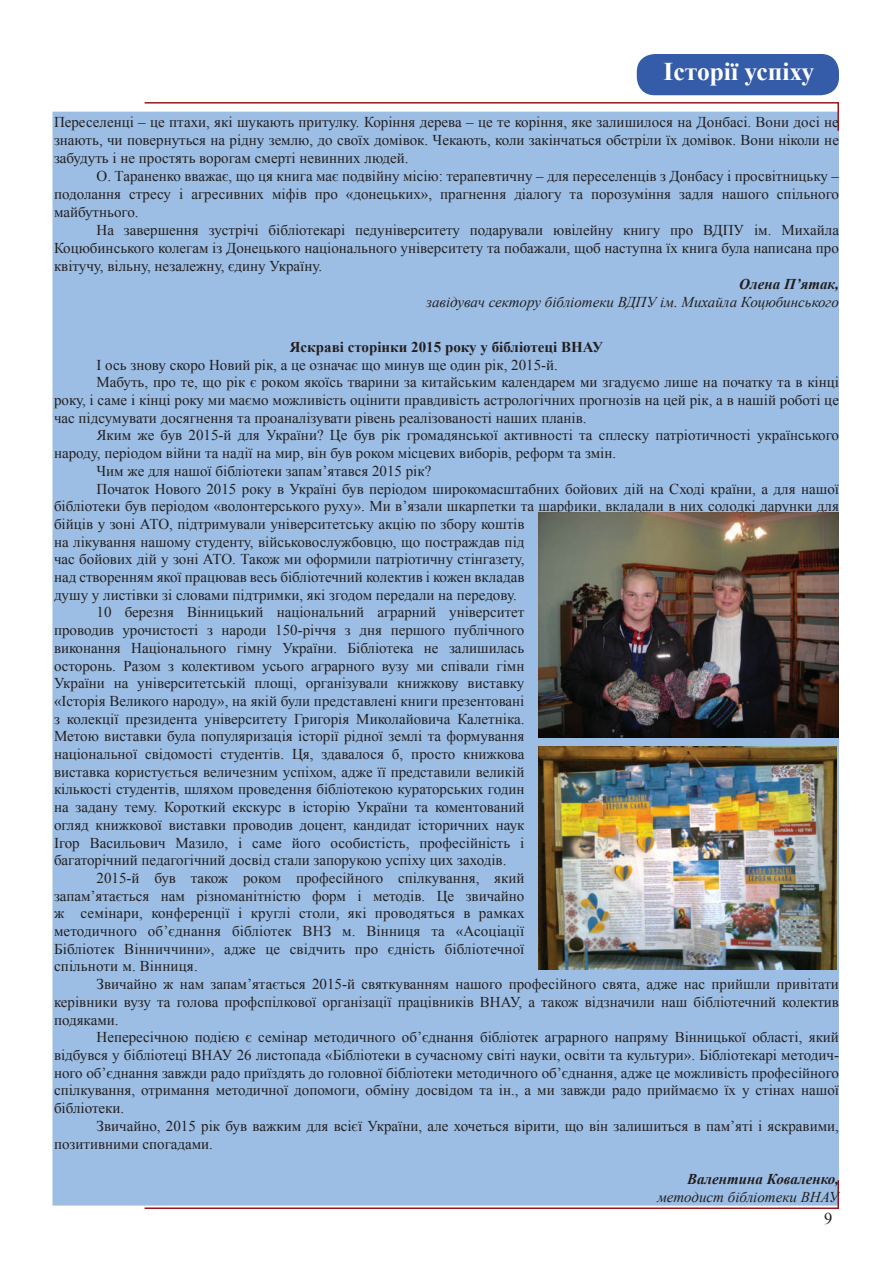
<style>
.page{position:relative;width:893px;height:1263px;background:#fff}
.page>*{position:absolute;margin:0;border:0;box-sizing:border-box;transform-origin:0 0}
.t1{font:700 25.5px "Times New Roman";color:#fff}
.t2{font:16.5px "Times New Roman";color:#231f20}
.t3{font:15px/18px "Times New Roman";color:#231f20;text-align:justify}
.t4{font:italic 15px "Times New Roman";color:#231f20}
.t5{font:700 15px "Times New Roman";color:#231f20}
.t6{font:italic 700 15px "Times New Roman";color:#231f20}
</style>
<div class="page">
<div style="left:52px;top:112px;width:787px;height:1093px;background:#9cbee4;border:2px solid #9ebde2"></div>
<hr style="left:145px;top:102px;width:694px;height:2px;background:#95191d">
<hr style="left:837px;top:102px;width:2px;height:29px;background:#95191d">
<hr style="left:145px;top:1207px;width:694px;height:2px;background:#95191d">
<hr style="left:837px;top:1180px;width:2px;height:29px;background:#95191d">
<div style="left:637px;top:54px;width:202px;height:41px;background:#355ca9;border-radius:18px"></div>
<img style="left:539px;top:512px;width:300px;height:225px">
<img style="left:539px;top:746px;width:298px;height:224px">
<h1 class="t1" style="left:664px;top:54px;width:152px">Історії успіху</h1>
<p class="t3" style="left:54px;top:113px;width:786px">Переселенці – це птахи, які шукають притулку. Коріння дерева – це те коріння, яке залишилося на Донбасі. Вони досі не знають, чи повернуться на рідну землю, до своїх домівок. Чекають, коли закінчаться обстріли їх домівок. Вони ніколи не забудуть і не простять ворогам смерті невинних людей.</p>
<p class="t3" style="left:54px;top:167px;width:786px;text-indent:43px">О. Тараненко вважає, що ця книга має подвійну місію: терапевтичну – для переселенців з Донбасу і просвітницьку – подолання стресу і агресивних міфів про «донецьких», прагнення діалогу та порозуміння задля нашого спільного майбутнього.</p>
<p class="t3" style="left:54px;top:221px;width:786px;text-indent:43px">На завершення зустрічі бібліотекарі педуніверситету подарували ювілейну книгу про ВДПУ ім. Михайла Коцюбинського колегам із Донецького національного університету та побажали, щоб наступна їх книга була написана про квітучу, вільну, незалежну, єдину Україну.</p>
<p class="t6" style="left:739px;top:273px;width:101px">Олена П’ятак,</p>
<p class="t4" style="left:426px;top:292px;width:414px">завідувач сектору бібліотеки ВДПУ ім. Михайла Коцюбинського</p>
<p class="t5" style="left:290px;top:336px;width:315px">Яскраві сторінки 2015 року у бібліотеці ВНАУ</p>
<p class="t3" style="left:97px;top:355px;width:463px">І ось знову скоро Новий рік, а це означає що минув ще один рік, 2015-й.</p>
<p class="t3" style="left:97px;top:373px;width:744px">Мабуть, про те, що рік є роком якоїсь тварини за китайським календарем ми згадуємо лише на початку та в кінці</p>
<p class="t3" style="left:54px;top:391px;width:786px">року, і саме і кінці року ми маємо можливість оцінити правдивість астрологічних прогнозів на цей рік, а в нашій роботі це</p>
<p class="t3" style="left:54px;top:408px;width:534px">час підсумувати досягнення та проаналізувати рівень реалізованості наших планів.</p>
<p class="t3" style="left:97px;top:426px;width:744px">Яким же був 2015-й для України? Це був рік громадянської активності та сплеску патріотичності українського</p>
<p class="t3" style="left:54px;top:444px;width:564px">народу, періодом війни та надії на мир, він був роком місцевих виборів, реформ та змін.</p>
<p class="t3" style="left:97px;top:462px;width:336px">Чим же для нашої бібліотеки запам’ятався 2015 рік?</p>
<p class="t3" style="left:97px;top:479px;width:744px">Початок Нового 2015 року в Україні був періодом широкомасштабних бойових дій на Сході країни, а для нашої</p>
<p class="t3" style="left:54px;top:497px;width:786px">бібліотеки був періодом «волонтерського руху». Ми в’язали шкарпетки та шарфики, вкладали в них солодкі дарунки для</p>
<p class="t3" style="left:54px;top:515px;width:472px">бійців у зоні АТО, підтримували університетську акцію по збору коштів</p>
<p class="t3" style="left:54px;top:532px;width:472px">на лікування нашому студенту, військовослужбовцю, що постраждав під</p>
<p class="t3" style="left:54px;top:550px;width:472px">час бойових дій у зоні АТО. Також ми оформили патріотичну стінгазету,</p>
<p class="t3" style="left:54px;top:568px;width:472px">над створенням якої працював весь бібліотечний колектив і кожен вкладав</p>
<p class="t3" style="left:54px;top:585px;width:464px">душу у листівки зі словами підтримки, які згодом передали на передову.</p>
<p class="t3" style="left:97px;top:603px;width:429px">10 березня Вінницький національний аграрний університет</p>
<p class="t3" style="left:54px;top:621px;width:472px">проводив урочистості з народи 150-річчя з дня першого публічного</p>
<p class="t3" style="left:54px;top:639px;width:472px">виконання Національного гімну України. Бібліотека не залишилась</p>
<p class="t3" style="left:54px;top:656px;width:472px">осторонь. Разом з колективом усього аграрного вузу ми співали гімн</p>
<p class="t3" style="left:54px;top:674px;width:472px">України на університетській площі, організували книжкову виставку</p>
<p class="t3" style="left:54px;top:692px;width:472px">«Історія Великого народу», на якій були представлені книги презентовані</p>
<p class="t3" style="left:54px;top:709px;width:472px">з колекції президента університету Григорія Миколайовича Калетніка.</p>
<p class="t3" style="left:54px;top:727px;width:472px">Метою виставки була популяризація історії рідної землі та формування</p>
<p class="t3" style="left:54px;top:745px;width:472px">національної свідомості студентів. Ця, здавалося б, просто книжкова</p>
<p class="t3" style="left:54px;top:762px;width:472px">виставка користується величезним успіхом, адже її представили великій</p>
<p class="t3" style="left:54px;top:780px;width:472px">кількості студентів, шляхом проведення бібліотекою кураторських годин</p>
<p class="t3" style="left:54px;top:798px;width:472px">на задану тему. Короткий екскурс в історію України та коментований</p>
<p class="t3" style="left:54px;top:816px;width:472px">огляд книжкової виставки проводив доцент, кандидат історичних наук</p>
<p class="t3" style="left:54px;top:833px;width:472px">Ігор Васильович Мазило, і саме його особистість, професійність і</p>
<p class="t3" style="left:54px;top:851px;width:454px">багаторічний педагогічний досвід стали запорукою успіху цих заходів.</p>
<p class="t3" style="left:97px;top:869px;width:429px">2015-й був також роком професійного спілкування, який</p>
<p class="t3" style="left:54px;top:886px;width:472px">запам’ятається нам різноманітністю форм і методів. Це звичайно</p>
<p class="t3" style="left:54px;top:904px;width:472px">ж семінари, конференції і круглі столи, які проводяться в рамках</p>
<p class="t3" style="left:54px;top:922px;width:472px">методичного об’єднання бібліотек ВНЗ м. Вінниця та «Асоціації</p>
<p class="t3" style="left:54px;top:939px;width:472px">Бібліотек Вінниччини», адже це свідчить про єдність бібліотечної</p>
<p class="t3" style="left:54px;top:957px;width:145px">спільноти м. Вінниця.</p>
<p class="t3" style="left:97px;top:975px;width:744px">Звичайно ж нам запам’ятається 2015-й святкуванням нашого професійного свята, адже нас прийшли привітати</p>
<p class="t3" style="left:54px;top:993px;width:786px">керівники вузу та голова профспілкової організації працівників ВНАУ, а також відзначили наш бібліотечний колектив</p>
<p class="t3" style="left:54px;top:1010px;width:66px">подяками.</p>
<p class="t3" style="left:97px;top:1028px;width:744px">Непересічною подією є семінар методичного об’єднання бібліотек аграрного напряму Вінницької області, який</p>
<p class="t3" style="left:54px;top:1046px;width:786px">відбувся у бібліотеці ВНАУ 26 листопада «Бібліотеки в сучасному світі науки, освіти та культури». Бібліотекарі методич-</p>
<p class="t3" style="left:54px;top:1063px;width:786px">ного об’єднання завжди радо приїздять до головної бібліотеки методичного об’єднання, адже це можливість професійного</p>
<p class="t3" style="left:54px;top:1081px;width:786px">спілкування, отримання методичної допомоги, обміну досвідом та ін., а ми завжди радо приймаємо їх у стінах нашої</p>
<p class="t3" style="left:54px;top:1099px;width:72px">бібліотеки.</p>
<p class="t3" style="left:97px;top:1116px;width:744px">Звичайно, 2015 рік був важким для всієї України, але хочеться вірити, що він залишиться в пам’яті і яскравими,</p>
<p class="t3" style="left:54px;top:1134px;width:161px">позитивними спогадами.</p>
<p class="t6" style="left:687px;top:1168px;width:153px">Валентина Коваленко,</p>
<p class="t4" style="left:657px;top:1186px;width:183px">методист бібліотеки ВНАУ</p>
<p class="t2" style="left:824px;top:1207px;width:10px">9</p>
</div>
